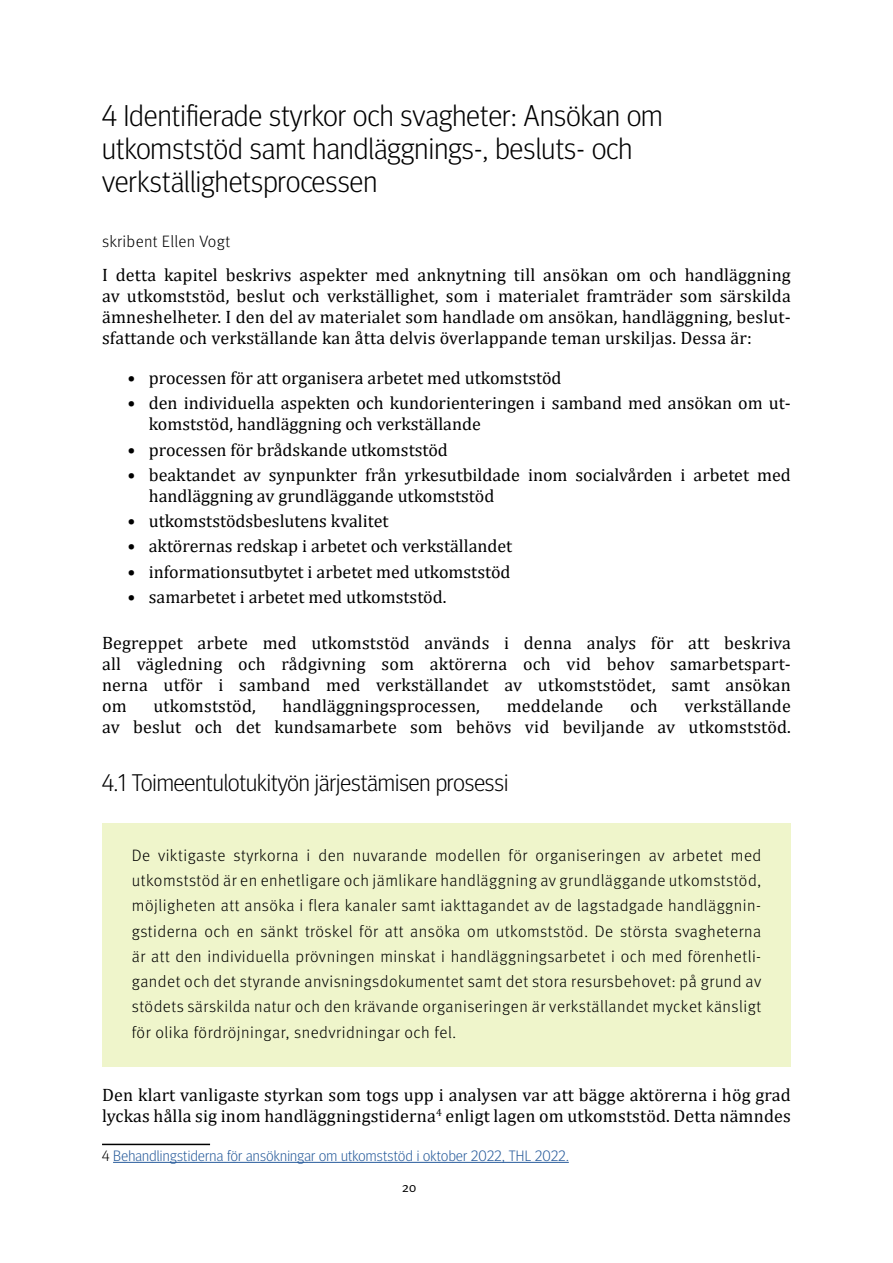
<style>
.page{position:relative;width:893px;height:1263px;background:#fff}
.page>*{position:absolute;margin:0;border:0;box-sizing:border-box;transform-origin:0 0}
.Otsikko_1{font:300 30px/33px "Meta Headline Pro";letter-spacing:.01em;color:#000}
.Leipäteksti{font:300 24px "Meta Headline Pro";color:#000}
.Leipäteksti-2{font:18px/21px "Cambria";color:#000}
.Tiivistys{font:300 16.5px/25.2px "Meta Pro";letter-spacing:.03em;color:#000;text-align:justify}
.Kirjoittaja{font:300 16.5px "Meta Pro";letter-spacing:.02em;color:#000}
.Alaviitteen_sisältö{font:300 15px "Meta Headline Pro";letter-spacing:.02em;color:#275b9b}
.t1{font:13.5px "Meta Pro Norm";color:#000}
.s1{color:#000}
</style>
<div class="page">
<div style="left:102px;top:823px;width:689px;height:243px;background:#eff5cb"></div>
<hr style="left:102px;top:1144px;width:108px;height:1px;background:#000">
<hr style="left:113px;top:1162px;width:456px;height:1px;background:#275b9b">
<p class="Otsikko_1" style="left:102px;top:97px;width:562px">4 Identifierade styrkor och svagheter: Ansökan om utkomststöd samt handläggnings-, besluts- och verkställighetsprocessen</p>
<p class="Kirjoittaja" style="left:102px;top:229px;width:130px">skribent Ellen Vogt</p>
<p class="Leipäteksti-2" style="left:102px;top:264px;width:690px;text-align:justify">I detta kapitel beskrivs aspekter med anknytning till ansökan om och handläggning av utkomststöd, beslut och verkställighet, som i materialet framträder som särskilda ämneshelheter. I den del av materialet som handlade om ansökan, handläggning, beslut&shy;sfattande och verkställande kan åtta delvis överlappande teman urskiljas. Dessa är:</p>
<p class="Leipäteksti-2" style="left:128px;top:367px;width:436px">• processen för att organisera arbetet med utkomststöd</p>
<p class="Leipäteksti-2" style="left:149px;top:393px;width:644px;text-indent:-21px">• den individuella aspekten och kundorienteringen i samband med ansökan om ut&shy;komststöd, handläggning och verkställande</p>
<p class="Leipäteksti-2" style="left:128px;top:439px;width:322px">• processen för brådskande utkomststöd</p>
<p class="Leipäteksti-2" style="left:149px;top:464px;width:644px;text-indent:-21px">• beaktandet av synpunkter från yrkesutbildade inom socialvården i arbetet med handläggning av grundläggande utkomststöd</p>
<p class="Leipäteksti-2" style="left:128px;top:510px;width:262px">• utkomststödsbeslutens kvalitet</p>
<p class="Leipäteksti-2" style="left:128px;top:536px;width:386px">• aktörernas redskap i arbetet och verkställandet</p>
<p class="Leipäteksti-2" style="left:128px;top:561px;width:385px">• informationsutbytet i arbetet med utkomststöd</p>
<p class="Leipäteksti-2" style="left:128px;top:586px;width:319px">• samarbetet i arbetet med utkomststöd.</p>
<p class="Leipäteksti-2" style="left:102px;top:632px;width:690px;text-align:justify">Begreppet arbete med utkomststöd används i denna analys för att beskriva all vägledning och rådgivning som aktörerna och vid behov samarbetspart&shy;nerna utför i samband med verkställandet av utkomststödet, samt ansökan om</p>
<p class="Leipäteksti-2" style="left:102px;top:695px;width:690px;text-align:right">verkställande<br>av beslut och det kundsamarbete som behövs vid beviljande av utkomststöd.</p>
<p class="Leipäteksti" style="left:102px;top:765px;width:408px">4.1 Toimeentulotukityön järjestämisen prosessi</p>
<p class="Leipäteksti-2" style="left:153px;top:695px;width:104px">utkomststöd,</p>
<p class="Leipäteksti-2" style="left:283px;top:695px;width:199px">handläggningsprocessen,</p>
<p class="Leipäteksti-2" style="left:507px;top:695px;width:98px">meddelande</p>
<p class="Leipäteksti-2" style="left:630px;top:695px;width:29px">och</p>
<p class="Tiivistys" style="left:132px;top:842px;width:631px">De viktigaste styrkorna i den nuvarande modellen för organiseringen av arbetet med utkomststöd är en enhetligare och jämlikare handläggning av grundläggande utkomststöd, möjligheten att ansöka i flera kanaler samt iakttagandet av de lagstadgade handläggnin&shy;gstiderna och en sänkt tröskel för att ansöka om utkomststöd. De största svagheterna är att den individuella prövningen minskat i handläggningsarbetet i och med förenhetli&shy;gandet och det styrande anvisningsdokumentet samt det stora resursbehovet: på grund av stödets särskilda natur och den krävande organiseringen är verkställandet mycket känsligt för olika fördröjningar, snedvridningar och fel.</p>
<p class="Leipäteksti-2" style="left:102px;top:1084px;width:690px">Den klart vanligaste styrkan som togs upp i analysen var att bägge aktörerna i hög grad lyckas hålla sig inom handläggningstiderna<sup>4</sup> enligt lagen om utkomststöd. Detta nämndes</p>
<p class="Alaviitteen_sisältö" style="left:102px;top:1145px;width:468px"><span class="s1">4</span> Behandlingstiderna för ansökningar om utkomststöd i oktober 2022, THL 2022.</p>
<p class="t1" style="left:402px;top:1177px;width:16px">20</p>
</div>
